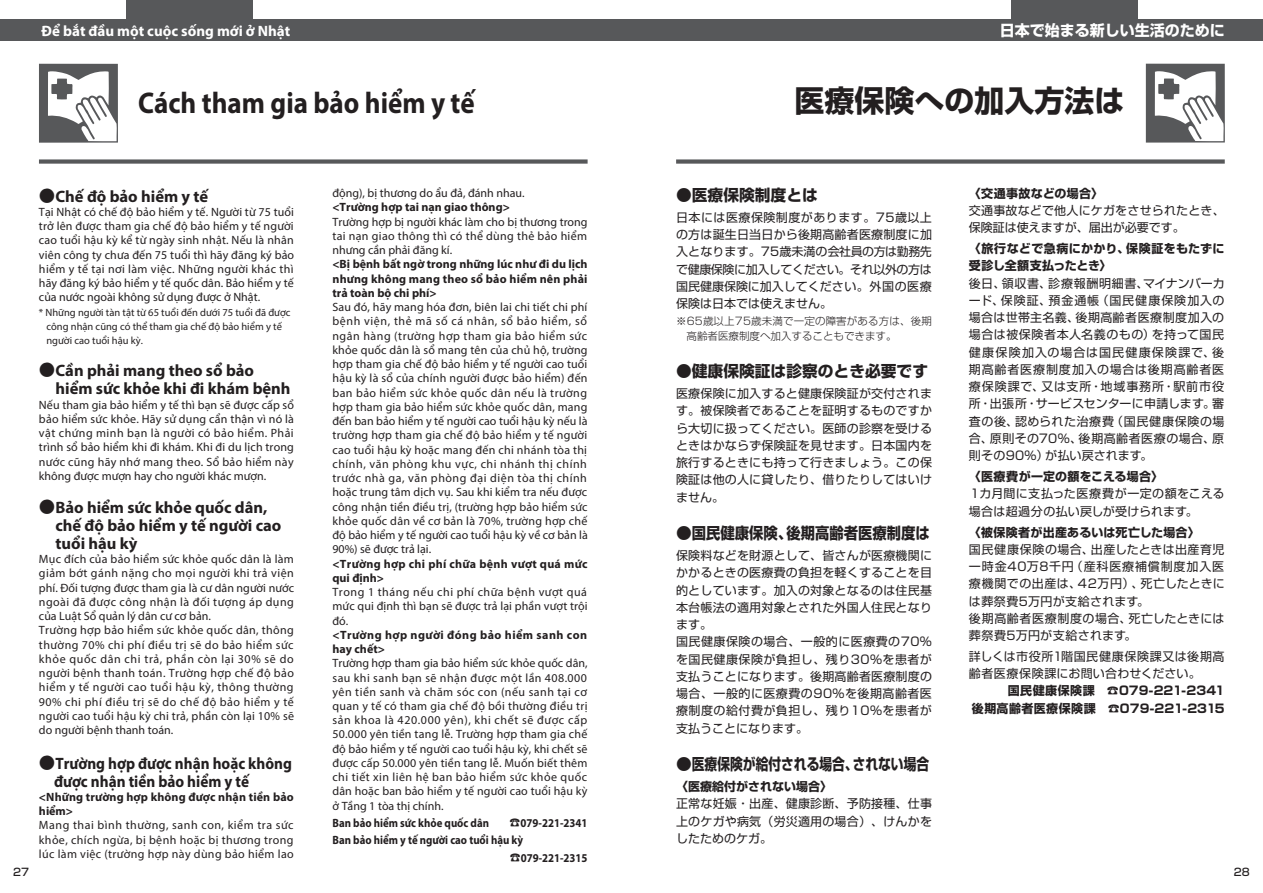
<style>
.page{position:relative;width:1263px;height:893px;background:#fff}
.page>*{position:absolute;margin:0;border:0;box-sizing:border-box;transform-origin:0 0}
.t1{font:700 30px "Myriad Pro";color:#231f20;scale:.9 1}
.t2{font:700 30px "Shin Go Pro";color:#231f20}
.t3{font:700 16.5px/18px "Myriad Pro";color:#231f20}
.t4{font:700 16.5px/18px "Myriad Pro";color:#231f20;scale:.92 1}
.t5{font:700 15.75px "Shin Go Pro";color:#231f20}
.t6{font:700 15px "Myriad Pro";color:#fff}
.t7{font:700 15px "Shin Go Pro";color:#fff}
.t8{font:12px/14.2px "Myriad Pro";letter-spacing:.02em;color:#231f20;text-align:justify}
.t9{font:12px/17.2px "Shin Go Pro";letter-spacing:.015em;color:#231f20;text-align:justify}
.t10{font:700 12px/14.2px "Myriad Pro";letter-spacing:.01em;color:#231f20}
.t11{font:700 12px/17.2px "Shin Go Pro";letter-spacing:.02em;color:#231f20}
.t12{font:12px/17.2px "Shin Go Pro";letter-spacing:.04em;color:#231f20}
.t13{font:700 12px "Myriad Pro";letter-spacing:.01em;color:#231f20;scale:.9 1}
.t14{font:700 12px/14.2px "Myriad Pro";letter-spacing:.04em;color:#231f20}
.t15{font:12px "Myriad Pro";color:#231f20}
.t16{font:700 12px "Shin Go Pro";color:#231f20}
.t17{font:10.5px/14.2px "Myriad Pro";color:#231f20}
.t18{font:300 10.5px/14.2px "Shin Go Pro";letter-spacing:.015em;color:#231f20}
.t19{font:500 10.5px "Shin Go Pro";color:#231f20}
.s1{font-family:"Hiragino Sans GB W6";font-weight:400}
.s2{font-family:"Shin Go Pro"}
</style>
<div class="page">
<div style="left:0;top:19px;width:1263px;height:21px;background:#57585a"></div>
<div style="left:126px;top:0;width:126px;height:20px;background:#57585a"></div>
<div style="left:1011px;top:0;width:126px;height:20px;background:#57585a"></div>
<div style="left:676px;top:159px;width:549px;height:5px;background:#57585a"></div>
<div style="left:1146px;top:64px;width:79px;height:79px;background:#57585a"></div>
<svg style="left:1155px;top:71px;width:69px;height:70px"></svg>
<div style="left:39px;top:64px;width:79px;height:79px;background:#57585a"></div>
<svg style="left:48px;top:71px;width:69px;height:70px"></svg>
<div style="left:39px;top:159px;width:549px;height:5px;background:#57585a"></div>
<p class="t6" style="left:42px;top:21px;width:250px">Để bắt đầu một cuộc sống mới ở Nhật</p>
<h1 class="t1" style="left:138px;top:83px;width:376px">Cách tham gia bảo hiểm y tế</h1>
<p class="t19" style="left:13px;top:863px;width:17px">27</p>
<h2 class="t3" style="left:39px;top:186px;width:171px"><span class="s1">●</span>Chế độ bảo hiểm y tế</h2>
<p class="t8" style="left:39px;top:204px;width:257px">Tại Nhật có chế độ bảo hiểm y tế. Người từ 75 tuổi trở lên được tham gia chế độ bảo hiểm y tế người cao tuổi hậu kỳ kể từ ngày sinh nhật. Nếu là nhân viên công ty chưa đến 75 tuổi thì hãy đăng ký bảo hiểm y tế tại nơi làm việc. Những người khác thì hãy đăng ký bảo hiểm y tế quốc dân. Bảo hiểm y tế của nước ngoài không sử dụng được ở Nhật.</p>
<p class="t17" style="left:46px;top:305px;width:246px;text-indent:-7px">* Những người tàn tật từ 65 tuổi đến dưới 75 tuổi đã được công nhận cũng có thể tham gia chế độ bảo hiểm y tế người cao tuổi hậu kỳ.</p>
<h2 class="t3" style="left:55px;top:361px;width:237px;text-indent:-16px"><span class="s1">●</span>Cần phải mang theo sổ bảo hiểm sức khỏe khi đi khám bệnh</h2>
<p class="t8" style="left:39px;top:397px;width:257px">Nếu tham gia bảo hiểm y tế thì bạn sẽ được cấp sổ bảo hiểm sức khỏe. Hãy sử dụng cẩn thận vì nó là vật chứng minh bạn là người có bảo hiểm. Phải trình sổ bảo hiểm khi đi khám. Khi đi du lịch trong nước cũng hãy nhớ mang theo. Sổ bảo hiểm này không được mượn hay cho người khác mượn.</p>
<h2 class="t3" style="left:55px;top:498px;width:227px;text-indent:-16px"><span class="s1">●</span>Bảo hiểm sức khỏe quốc dân, chế độ bảo hiểm y tế người cao tuổi hậu kỳ</h2>
<p class="t8" style="left:39px;top:552px;width:257px;text-align:left">Mục đích của bảo hiểm sức khỏe quốc dân là làm giảm bớt gánh nặng cho mọi người khi trả viện phí. Đối tượng được tham gia là cư dân người nước ngoài đã được công nhận là đối tượng áp dụng của Luật Sổ quản lý dân cư cơ bản.<br>Trường hợp bảo hiểm sức khỏe quốc dân, thông thường 70% chi phí điều trị sẽ do bảo hiểm sức khỏe quốc dân chi trả, phần còn lại 30% sẽ do người bệnh thanh toán. Trường hợp chế độ bảo hiểm y tế người cao tuổi hậu kỳ, thông thường 90% chi phí điều trị sẽ do chế độ bảo hiểm y tế người cao tuổi hậu kỳ chi trả, phần còn lại 10% sẽ do người bệnh thanh toán.</p>
<h2 class="t4" style="left:54px;top:753px;width:260px;text-indent:-15px"><span class="s1">●</span>Trường hợp được nhận hoặc không được nhận tiền bảo hiểm y tế</h2>
<p class="t10" style="left:39px;top:789px;width:256px">&lt;Những trường hợp không được nhận tiền bảo hiểm&gt;</p>
<p class="t8" style="left:39px;top:818px;width:256px">Mang thai bình thường, sanh con, kiểm tra sức khỏe, chích ngừa, bị bệnh hoặc bị thương trong lúc làm việc (trường hợp này dùng bảo hiểm lao</p>
<p class="t15" style="left:332px;top:186px;width:194px">động), bị thương do ẩu đả, đánh nhau.</p>
<p class="t10" style="left:332px;top:200px;width:179px">&lt;Trường hợp tai nạn giao thông&gt;</p>
<p class="t8" style="left:332px;top:214px;width:257px">Trường hợp bị người khác làm cho bị thương trong tai nạn giao thông thì có thể dùng thẻ bảo hiểm nhưng cần phải đăng kí.</p>
<p class="t10" style="left:332px;top:257px;width:257px;text-align:justify">&lt;Bị bệnh bất ngờ trong những lúc như đi du lịch nhưng không mang theo sổ bảo hiểm nên phải trả toàn bộ chi phí&gt;</p>
<p class="t8" style="left:332px;top:300px;width:257px">Sau đó, hãy mang hóa đơn, biên lai chi tiết chi phí bệnh viện, thẻ mã số cá nhân, sổ bảo hiểm, sổ ngân hàng (trường hợp tham gia bảo hiểm sức khỏe quốc dân là sổ mang tên của chủ hộ, trường hợp tham gia chế độ bảo hiểm y tế người cao tuổi hậu kỳ là sổ của chính người được bảo hiểm) đến ban bảo hiểm sức khỏe quốc dân nếu là trường hợp tham gia bảo hiểm sức khỏe quốc dân, mang đến ban bảo hiểm y tế người cao tuổi hậu kỳ nếu là trường hợp tham gia chế độ bảo hiểm y tế người cao tuổi hậu kỳ hoặc mang đến chi nhánh tòa thị chính, văn phòng khu vực, chi nhánh thị chính trước nhà ga, văn phòng đại diện tòa thị chính hoặc trung tâm dịch vụ. Sau khi kiểm tra nếu được công nhận tiền điều trị, (trường hợp bảo hiểm sức khỏe quốc dân về cơ bản là 70%, trường hợp chế độ bảo hiểm y tế người cao tuổi hậu kỳ về cơ bản là 90%) sẽ được trả lại.</p>
<p class="t10" style="left:332px;top:556px;width:256px">&lt;Trường hợp chi phí chữa bệnh vượt quá mức qui định&gt;</p>
<p class="t8" style="left:332px;top:585px;width:257px">Trong 1 tháng nếu chi phí chữa bệnh vượt quá mức qui định thì bạn sẽ được trả lại phần vượt trội đó.</p>
<p class="t14" style="left:332px;top:627px;width:256px">&lt;Trường hợp người đóng bảo hiểm sanh con hay chết&gt;</p>
<p class="t8" style="left:332px;top:656px;width:257px">Trường hợp tham gia bảo hiểm sức khỏe quốc dân, sau khi sanh bạn sẽ nhận được một lần 408.000 yên tiền sanh và chăm sóc con (nếu sanh tại cơ quan y tế có tham gia chế độ bồi thường điều trị sản khoa là 420.000 yên), khi chết sẽ được cấp 50.000 yên tiền tang lễ. Trường hợp tham gia chế độ bảo hiểm y tế người cao tuổi hậu kỳ, khi chết sẽ được cấp 50.000 yên tiền tang lễ. Muốn biết thêm chi tiết xin liên hệ ban bảo hiểm sức khỏe quốc dân hoặc ban bảo hiểm y tế người cao tuổi hậu kỳ ở Tầng 1 tòa thị chính.</p>
<p class="t13" style="left:332px;top:815px;width:175px">Ban bảo hiểm sức khỏe quốc dân</p>
<p class="t13" style="left:509px;top:815px;width:88px"><span class="s2">☎</span>079-221-2341</p>
<p class="t13" style="left:332px;top:833px;width:213px">Ban bảo hiểm y tế người cao tuổi hậu kỳ</p>
<p class="t13" style="left:510px;top:850px;width:88px"><span class="s2">☎</span>079-221-2315</p>
<p class="t7" style="left:1000px;top:19px;width:226px">日本で始まる新しい生活のために</p>
<h1 class="t2" style="left:795px;top:77px;width:331px">医療保険への加入方法は</h1>
<h3 class="t5" style="left:676px;top:182px;width:143px">●医療保険制度とは</h3>
<p class="t9" style="left:676px;top:207px;width:257px">日本には医療保険制度があります。75歳以上の方は誕生日当日から後期高齢者医療制度に加入となります。75歳未満の会社員の方は勤務先で健康保険に加入してください。それ以外の方は国民健康保険に加入してください。外国の医療保険は日本では使えません。</p>
<p class="t18" style="left:676px;top:313px;width:257px">※65歳以上75歳未満で一定の障害がある方は、後期　高齢者医療制度へ加入することもできます。</p>
<h3 class="t5" style="left:676px;top:359px;width:253px">●健康保険証は診察のとき必要です</h3>
<p class="t9" style="left:676px;top:384px;width:257px">医療保険に加入すると健康保険証が交付されます。被保険者であることを証明するものですから大切に扱ってください。医師の診察を受けるときはかならず保険証を見せます。日本国内を旅行するときにも持って行きましょう。この保険証は他の人に貸したり、借りたりしてはいけません。</p>
<h3 class="t5" style="left:676px;top:521px;width:255px">●国民健康保険、後期高齢者医療制度は</h3>
<p class="t9" style="left:676px;top:546px;width:257px;text-align:left">保険料などを財源として、皆さんが医療機関にかかるときの医療費の負担を軽くすることを目的としています。加入の対象となるのは住民基本台帳法の適用対象とされた外国人住民となります。<br>国民健康保険の場合、一般的に医療費の70％を国民健康保険が負担し、残り30％を患者が支払うことになります。後期高齢者医療制度の場合、一般的に医療費の90％を後期高齢者医療制度の給付費が負担し、残り10％を患者が支払うことになります。　</p>
<h3 class="t5" style="left:676px;top:752px;width:255px">●医療保険が給付される場合、されない場合</h3>
<p class="t16" style="left:676px;top:777px;width:157px">〈医療給付がされない場合〉</p>
<p class="t9" style="left:676px;top:794px;width:257px">正常な妊娠・出産、健康診断、予防接種、仕事上のケガや病気（労災適用の場合）、けんかをしたためのケガ。</p>
<p class="t11" style="left:969px;top:183px;width:136px">〈交通事故などの場合〉</p>
<p class="t9" style="left:969px;top:200px;width:257px">交通事故などで他人にケガをさせられたとき、保険証は使えますが、届出が必要です。</p>
<p class="t11" style="left:969px;top:239px;width:257px">〈旅行などで急病にかかり、保険証をもたずに受診し全額支払ったとき〉</p>
<p class="t9" style="left:969px;top:273px;width:257px">後日、領収書、診療報酬明細書、マイナンバーカード、保険証、預金通帳（国民健康保険加入の場合は世帯主名義、後期高齢者医療制度加入の場合は被保険者本人名義のもの）を持って国民健康保険加入の場合は国民健康保険課で、後期高齢者医療制度加入の場合は後期高齢者医療保険課で、又は支所・地域事務所・駅前市役所・出張所・サービスセンターに申請します。審査の後、認められた治療費（国民健康保険の場合、原則その70％、後期高齢者医療の場合、原則その90％）が払い戻されます。</p>
<p class="t11" style="left:969px;top:467px;width:196px">〈医療費が一定の額をこえる場合〉</p>
<p class="t9" style="left:969px;top:484px;width:257px">１カ月間に支払った医療費が一定の額をこえる場合は超過分の払い戻しが受けられます。</p>
<p class="t11" style="left:969px;top:522px;width:232px">〈被保険者が出産あるいは死亡した場合〉</p>
<p class="t12" style="left:969px;top:539px;width:257px">国民健康保険の場合、出産したときは出産育児一時金40万8千円（産科医療補償制度加入医療機関での出産は、42万円）、死亡したときには葬祭費5万円が支給されます。<br>後期高齢者医療制度の場合、死亡したときには葬祭費5万円が支給されます。</p>
<p class="t9" style="left:969px;top:646px;width:257px">詳しくは市役所1階国民健康保険課又は後期高齢者医療保険課にお問い合わせください。</p>
<p class="t11" style="left:972px;top:681px;width:254px;text-align:right">国民健康保険課　☎079-221-2341<br>後期高齢者医療保険課　☎079-221-2315</p>
<p class="t19" style="left:1234px;top:863px;width:17px">28</p>
</div>
